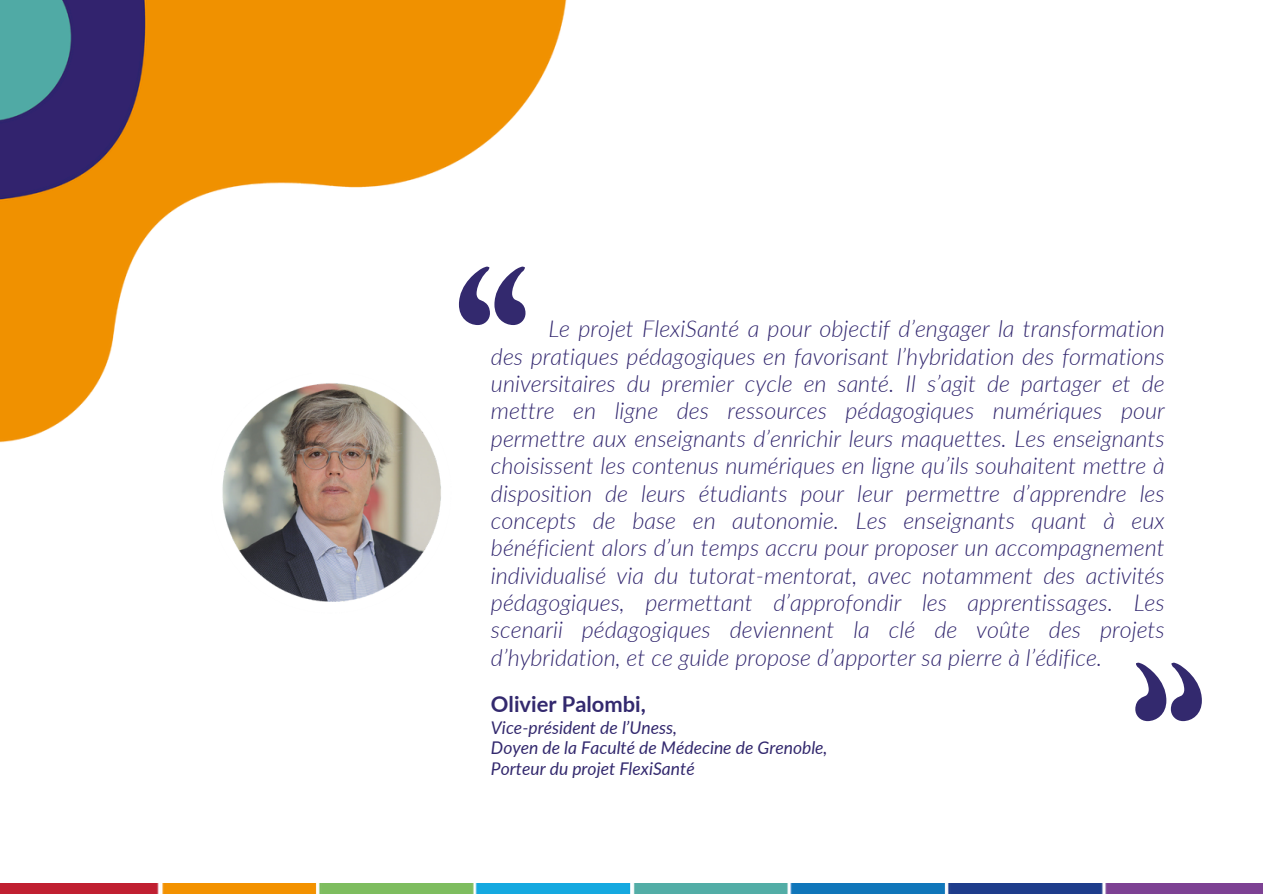
<style>
.page{position:relative;width:1263px;height:894px;background:#fff}
.page>*{position:absolute;margin:0;border:0;box-sizing:border-box;transform-origin:0 0}
.t1{font:italic 300 23.4px/27.3px "Lato";color:#32276f;text-align:justify}
.t2{font:700 21.9px "Lato";color:#33296e}
.t3{font:italic 17.55px "Lato";color:#33296e}
</style>
<div class="page">
<svg style="left:1135px;top:662px;width:67px;height:59px"></svg>
<img style="left:222px;top:455px;width:219px;height:147px">
<img style="left:0;top:0;width:567px;height:455px">
<img style="left:0;top:883px;width:1263px;height:10px">
<h1 class="t1" style="left:491px;top:314px;width:675px;text-indent:57px">Le projet FlexiSanté a pour objectif d’engager la transformation des pratiques pédagogiques en favorisant l’hybridation des formations universitaires du premier cycle en santé. Il s’agit de partager et de mettre en ligne des ressources pédagogiques numériques pour permettre aux enseignants d’enrichir leurs maquettes. Les enseignants choisissent les contenus numériques en ligne qu’ils souhaitent mettre à disposition de leurs étudiants pour leur permettre d’apprendre les concepts de base en autonomie. Les enseignants quant à eux bénéficient alors d’un temps accru pour proposer un accompagnement individualisé via du tutorat-mentorat, avec notamment des activités pédagogiques, permettant d’approfondir les apprentissages. Les scenarii pédagogiques deviennent la clé de voûte des projets d’hybridation, et ce guide propose d’apporter sa pierre à l’édifice.</h1>
<p class="t2" style="left:491px;top:690px;width:156px">Olivier Palombi,</p>
<p class="t3" style="left:491px;top:716px;width:188px">Vice-président de l’Uness,</p>
<p class="t3" style="left:491px;top:736px;width:338px">Doyen de la Faculté de Médecine de Grenoble,</p>
<p class="t3" style="left:491px;top:757px;width:205px">Porteur du projet FlexiSanté</p>
</div>
